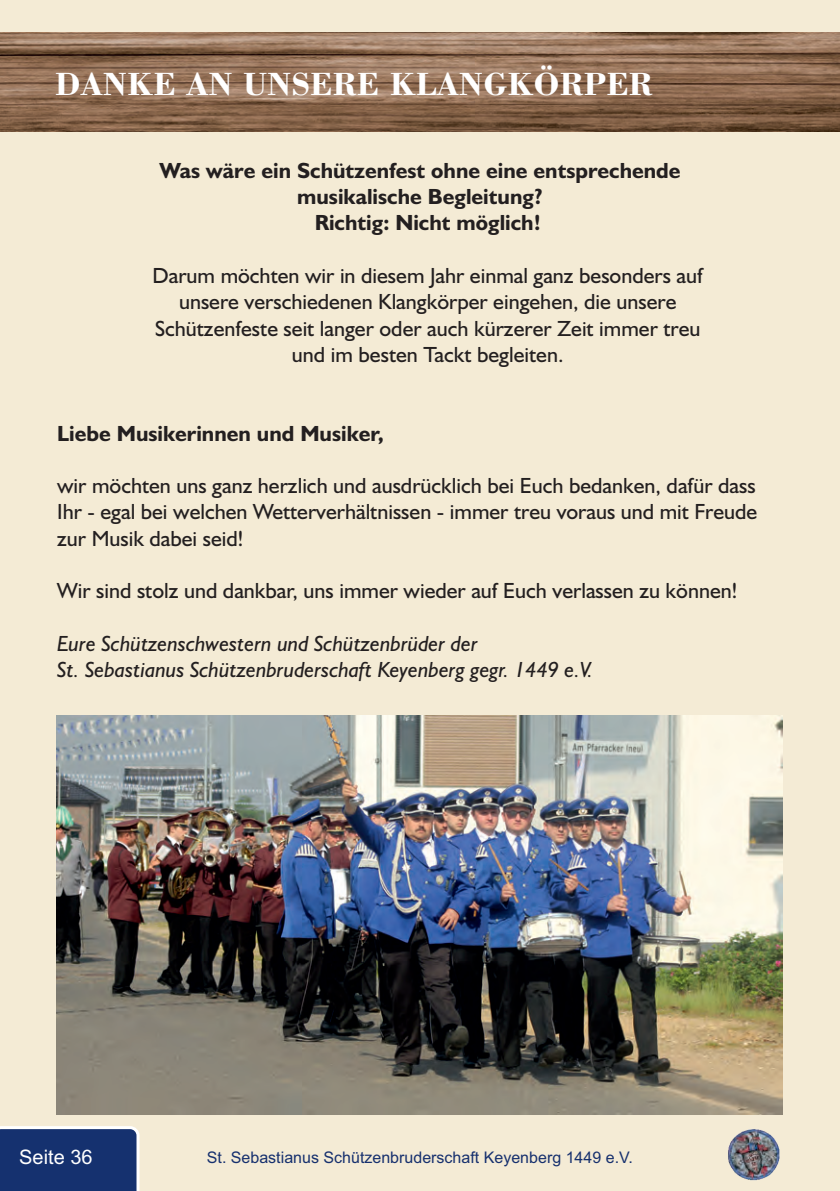
<style>
.page{position:relative;width:840px;height:1191px;background:#fff}
.page>*{position:absolute;margin:0;border:0;box-sizing:border-box;transform-origin:0 0}
.t1{font:700 34px "Bodoni BT";color:#fff}
.t2{font:22px/26.2px "Humanist 521 BT";color:#231f20;text-align:center}
.t3{font:700 22px "Humanist 521 BT";color:#231f20}
.t4{font:italic 22px/26.2px "Humanist 521 BT";color:#231f20}
.t5{font:20px "Arial";color:#fff}
.t6{font:16px "Arial";color:#16306e}
</style>
<div class="page">
<div style="left:0;top:0;width:839px;height:1191px;background:#f4ebd5"></div>
<img style="left:0;top:32px;width:839px;height:100px">
<img style="left:57px;top:715px;width:725px;height:399px">
<img style="left:728px;top:1129px;width:52px;height:52px">
<svg style="left:0;top:1126px;width:139px;height:65px"></svg>
<h1 class="t1" style="left:55px;top:70px;width:599px">DANKE AN UNSERE KLANGKÖRPER</h1>
<p class="t3" style="left:159px;top:161px;width:522px">Was wäre ein Schützenfest ohne eine entsprechende</p>
<p class="t3" style="left:297px;top:187px;width:247px">musikalische Begleitung?</p>
<p class="t3" style="left:314px;top:214px;width:227px">Richtig: Nicht möglich!</p>
<p class="t2" style="left:152px;top:264px;width:551px">Darum möchten wir in diesem Jahr einmal ganz besonders auf unsere verschiedenen Klangkörper eingehen, die unsere Schützenfeste seit langer oder auch kürzerer Zeit immer treu und im besten Tackt begleiten.</p>
<p class="t3" style="left:57px;top:424px;width:328px">Liebe Musikerinnen und Musiker,</p>
<p class="t2" style="left:57px;top:474px;width:701px;text-align:justify">wir möchten uns ganz herzlich und ausdrücklich bei Euch bedanken, dafür dass Ihr - egal bei welchen Wetterverhältnissen - immer treu voraus und mit Freude zur Musik dabei seid!</p>
<p class="t2" style="left:57px;top:579px;width:681px">Wir sind stolz und dankbar, uns immer wieder auf Euch verlassen zu können!</p>
<p class="t4" style="left:57px;top:632px;width:537px">Eure Schützenschwestern und Schützenbrüder der<br>St. Sebastianus Schützenbruderschaft Keyenberg gegr. 1449 e.V.</p>
<p class="t5" style="left:19px;top:1149px;width:75px">Seite 36</p>
<p class="t6" style="left:207px;top:1151px;width:427px">St. Sebastianus Schützenbruderschaft Keyenberg 1449 e.V.</p>
</div>
